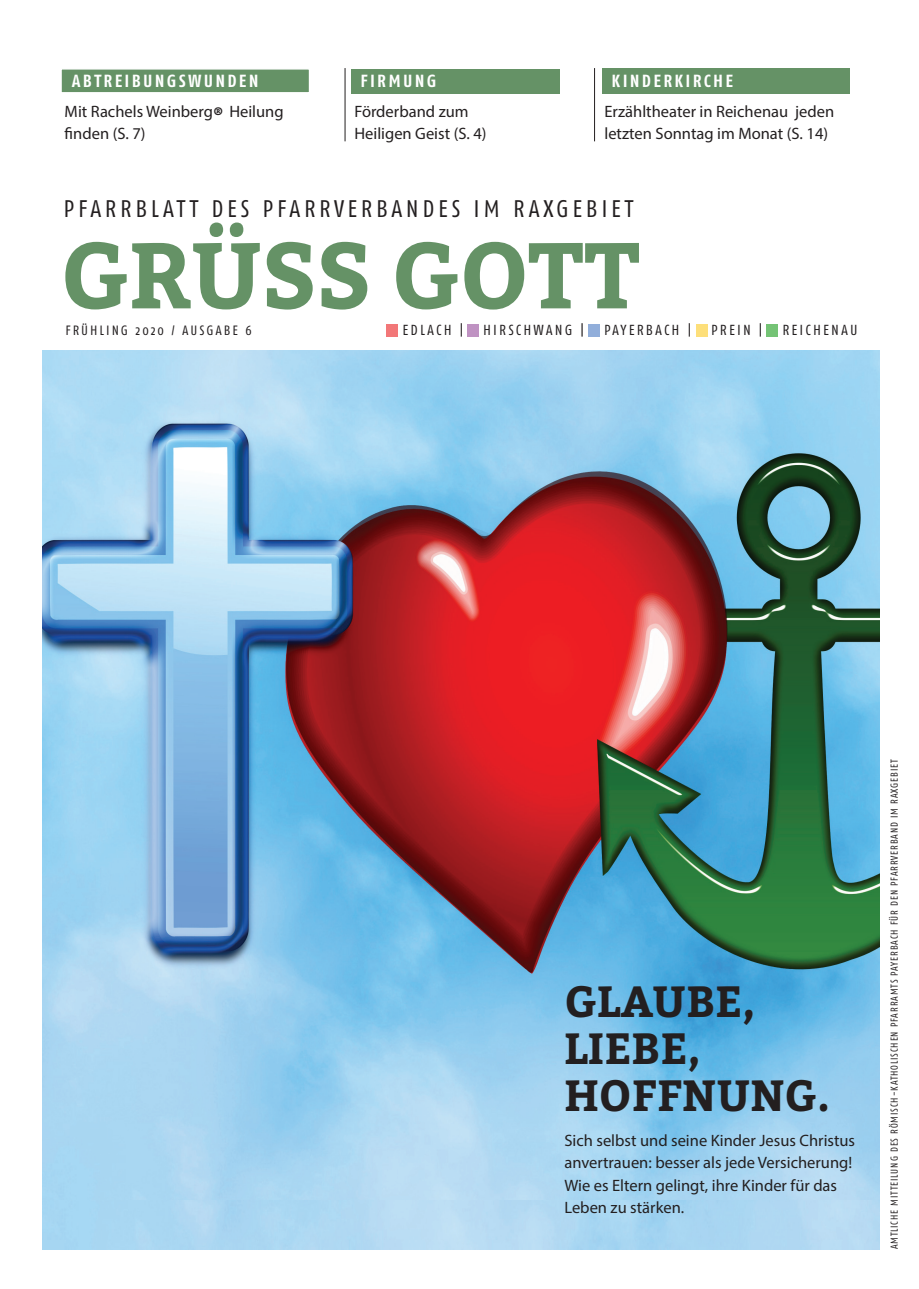
<style>
.page{position:relative;width:919px;height:1289px;background:#fff}
.page>*{position:absolute;margin:0;border:0;box-sizing:border-box;transform-origin:0 0}
.t1{font:700 92.7px "Bitter";letter-spacing:-.015em;color:#659266}
.t2{font:700 43.5px/47px "Bitter";color:#231f20}
.t3{font:24px "Fago Co Caps";letter-spacing:.145em;color:#231f20}
.t4{font:17.55px "Fago Co Bold Caps";letter-spacing:.125em;color:#fff}
.t5{font:16.5px/22.5px "Myriad Pro";color:#231f20}
.t6{font:14.55px "Fago Co Caps";letter-spacing:.14em;color:#231f20}
.t7{font:13.5px "Fago Co Caps";letter-spacing:.145em;color:#231f20}
.t8{font:10.05px "Fago Co";letter-spacing:.09em;color:#231f20}
.s1{font-family:"Bitter";font-weight:700;font-style:italic;font-size:12.75px}
</style>
<div class="page">
<img style="left:43px;top:351px;width:836px;height:849px">
<div style="left:602px;top:68px;width:247px;height:26px;background:#659266"></div>
<div style="left:351px;top:69px;width:208px;height:25px;background:#659266"></div>
<div style="left:60px;top:68px;width:250px;height:26px;background:#659266;border:2px solid #fff"></div>
<hr style="left:345px;top:68px;width:1px;height:73px;background:#231f20">
<hr style="left:594px;top:68px;width:1px;height:73px;background:#231f20">
<div style="left:386px;top:324px;width:12px;height:12px;background:#f27778"></div>
<div style="left:467px;top:324px;width:11px;height:12px;background:#bf92c2"></div>
<div style="left:588px;top:324px;width:12px;height:12px;background:#91aeda"></div>
<div style="left:695px;top:324px;width:12px;height:12px;background:#fddf7a"></div>
<div style="left:765px;top:324px;width:12px;height:12px;background:#74c375"></div>
<p class="t4" style="left:72px;top:71px;width:188px">ABTREIBUNGSWUNDEN</p>
<p class="t5" style="left:65px;top:100px;width:220px">Mit Rachels Weinberg<span class="s1">®</span> Heilung finden (S. 7)</p>
<p class="t4" style="left:360px;top:71px;width:77px">FIRMUNG</p>
<p class="t5" style="left:354px;top:100px;width:134px">Förderband zum<br>Heiligen Geist (S. 4)</p>
<p class="t4" style="left:611px;top:71px;width:123px">KINDERKIRCHE</p>
<p class="t5" style="left:604px;top:100px;width:231px">Erzähltheater in Reichenau jeden letzten Sonntag im Monat (S. 14)</p>
<h3 class="t3" style="left:63px;top:195px;width:571px">PFARRBLATT DES PFARRVERBANDES IM RAXGEBIET</h3>
<h1 class="t1" style="left:60px;top:219px;width:581px">GRÜSS GOTT</h1>
<p class="t7" style="left:65px;top:323px;width:188px">FRÜHLING 2020 / AUSGABE 6</p>
<p class="t6" style="left:402px;top:321px;width:62px">EDLACH |</p>
<p class="t6" style="left:483px;top:321px;width:102px">HIRSCHWANG |</p>
<p class="t6" style="left:604px;top:321px;width:89px">PAYERBACH |</p>
<p class="t6" style="left:711px;top:321px;width:53px">PREIN |</p>
<p class="t6" style="left:782px;top:321px;width:77px">REICHENAU</p>
<h2 class="t2" style="left:564px;top:978px;width:267px">GLAUBE,<br>LIEBE,<br>HOFFNUNG.</h2>
<p class="t5" style="left:564px;top:1128px;width:292px">Sich selbst und seine Kinder Jesus Christus anvertrauen: besser als jede Versicherung!<br>Wie es Eltern gelingt, ihre Kinder für das Leben zu stärken.</p>
<p class="t8" style="left:888px;top:1249px;width:491px;rotate:-90deg">AMTLICHE MITTEILUNG DES RÖMISCH-KATHOLISCHEN PFARRAMTS PAYERBACH FÜR DEN PFARRVERBAND IM RAXGEBIET</p>
</div>
